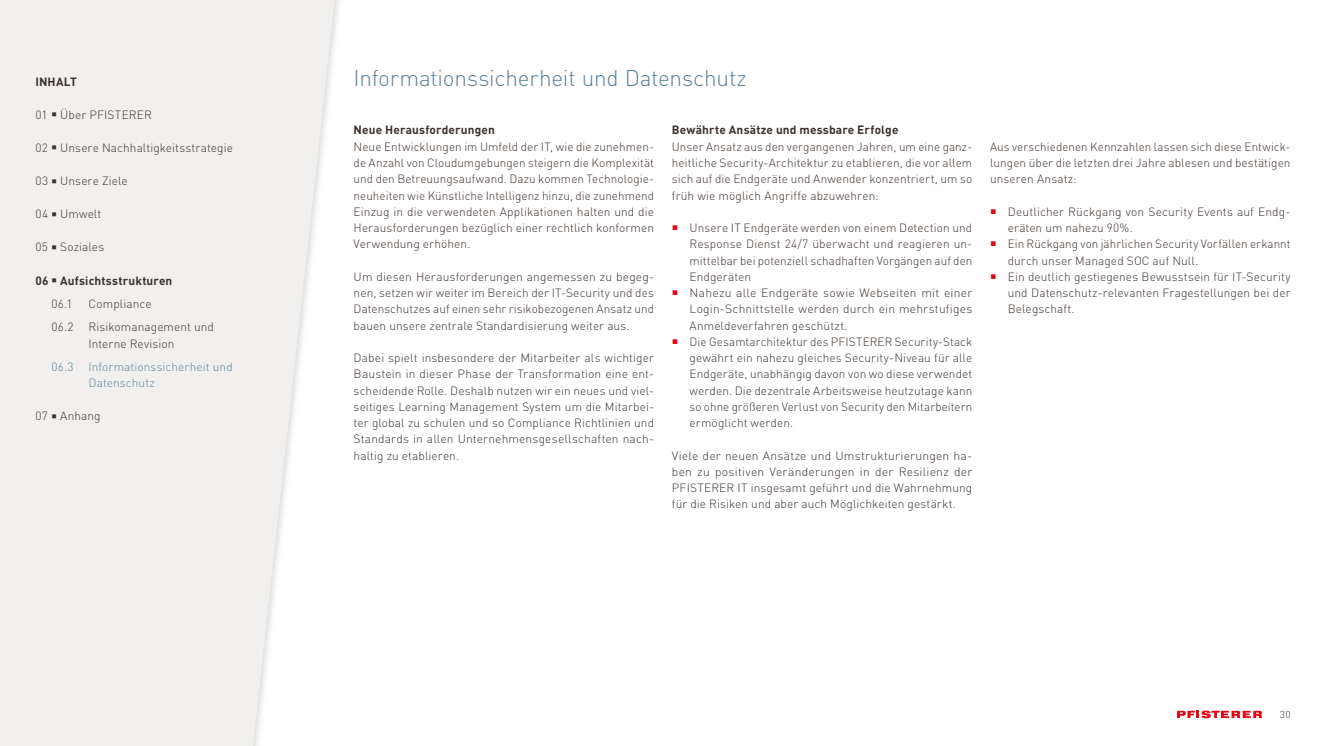
<style>
.page{position:relative;width:1326px;height:746px;background:#fff}
.page>*{position:absolute;margin:0;border:0;box-sizing:border-box;transform-origin:0 0}
.t1{font:300 22.5px "DIN Pro";letter-spacing:-.01em;color:#5b8299}
.t2{font:300 11.88px/16.2px "DIN Pro";letter-spacing:.01em;color:#3c322d;text-align:justify}
.t3{font:700 11.88px/23.4px "DIN Pro";letter-spacing:.01em;color:#3c322d}
.t4{font:300 11.88px/16.2px "DIN Pro";letter-spacing:.01em;color:#5b8299}
.t5{font:300 10px "DIN Pro";color:#3c322d}
.s1{font-weight:300}
</style>
<div class="page">
<svg style="left:0;top:0;width:336px;height:746px;fill:#f2f0ef"></svg>
<svg style="left:1177px;top:710px;width:84px;height:8px"></svg>
<p class="t3" style="left:35px;top:68px;width:43px">INHALT</p>
<p class="t2" style="left:35px;top:105px;width:118px">01 ○ Über PFISTERER</p>
<p class="t2" style="left:35px;top:138px;width:199px">02 ○ Unsere Nachhaltigkeitsstrategie</p>
<p class="t2" style="left:35px;top:172px;width:94px">03 ○ Unsere Ziele</p>
<p class="t2" style="left:35px;top:205px;width:67px">04 ○ Umwelt</p>
<p class="t2" style="left:35px;top:238px;width:70px">05 ○ Soziales</p>
<p class="t3" style="left:51px;top:267px;width:122px;text-indent:-16px">06 ○ Aufsichtsstrukturen<br><span class="s1">06.1</span></p>
<p class="t2" style="left:89px;top:294px;width:64px">Compliance</p>
<p class="t2" style="left:51px;top:318px;width:24px">06.2</p>
<p class="t2" style="left:89px;top:318px;width:127px">Risikomanagement und<br>Interne Revision</p>
<p class="t4" style="left:51px;top:357px;width:24px">06.3</p>
<p class="t4" style="left:89px;top:357px;width:146px">Informationssicherheit und<br>Datenschutz</p>
<p class="t2" style="left:35px;top:407px;width:67px">07 ○ Anhang</p>
<h1 class="t1" style="left:353px;top:60px;width:394px">Informationssicherheit und Datenschutz</h1>
<p class="t3" style="left:353px;top:117px;width:143px">Neue Herausforderungen</p>
<p class="t2" style="left:353px;top:137px;width:302px">Neue Entwicklungen im Umfeld der IT, wie die zunehmen&shy;de Anzahl von Cloudumgebungen steigern die Komplexität und den Betreuungsaufwand. Dazu kommen Technologie&shy;neuheiten wie Künstliche Intelligenz hinzu, die zunehmend Einzug in die verwendeten Applikationen halten und die Herausforderungen bezüglich einer rechtlich konformen Verwendung erhöhen.</p>
<p class="t2" style="left:353px;top:267px;width:302px">Um diesen Herausforderungen angemessen zu begeg&shy;nen, setzen wir weiter im Bereich der IT-Security und des Datenschutzes auf einen sehr risikobezogenen Ansatz und bauen unsere zentrale Standardisierung weiter aus.</p>
<p class="t2" style="left:353px;top:348px;width:302px">Dabei spielt insbesondere der Mitarbeiter als wichtiger Baustein in dieser Phase der Transformation eine ent&shy;scheidende Rolle. Deshalb nutzen wir ein neues und viel&shy;seitiges Learning Management System um die Mitarbei&shy;ter global zu schulen und so Compliance Richtlinien und Standards in allen Unternehmensgesellschaften nach&shy;haltig zu etablieren.</p>
<p class="t3" style="left:671px;top:117px;width:228px">Bewährte Ansätze und messbare Erfolge</p>
<p class="t2" style="left:671px;top:137px;width:302px">Unser Ansatz aus den vergangenen Jahren, um eine ganz&shy;heitliche Security-Architektur zu etablieren, die vor allem sich auf die Endgeräte und Anwender konzentriert, um so früh wie möglich Angriffe abzuwehren:</p>
<p class="t2" style="left:689px;top:218px;width:284px;text-align:left">Unsere IT Endgeräte werden von einem Detection und Response Dienst 24/7 überwacht und reagieren un&shy;mittelbar bei potenziell schadhaften Vorgängen auf den Endgeräten<br>Nahezu alle Endgeräte sowie Webseiten mit einer Login-Schnittstelle werden durch ein mehrstufiges Anmeldeverfahren geschützt.<br>Die Gesamtarchitektur des PFISTERER Security-Stack gewährt ein nahezu gleiches Security-Niveau für alle Endgeräte, unabhängig davon von wo diese verwendet werden. Die dezentrale Arbeitsweise heutzutage kann so ohne größeren Verlust von Security den Mitarbeitern ermöglicht werden.</p>
<p class="t2" style="left:671px;top:446px;width:302px">Viele der neuen Ansätze und Umstrukturierungen ha&shy;ben zu positiven Veränderungen in der Resilienz der PFISTERER IT insgesamt geführt und die Wahrnehmung für die Risiken und aber auch Möglichkeiten gestärkt.</p>
<p class="t2" style="left:989px;top:137px;width:302px">Aus verschiedenen Kennzahlen lassen sich diese Entwick&shy;lungen über die letzten drei Jahre ablesen und bestätigen unseren Ansatz:</p>
<p class="t2" style="left:1007px;top:202px;width:284px;text-align:left">Deutlicher Rückgang von Security Events auf Endg&shy;eräten um nahezu 90%.<br>Ein Rückgang von jährlichen Security Vorfällen erkannt durch unser Managed SOC auf Null.<br>Ein deutlich gestiegenes Bewusstsein für IT-Security und Datenschutz-relevanten Fragestellungen bei der Belegschaft.</p>
<p class="t5" style="left:1279px;top:706px;width:12px">30</p>
</div>
